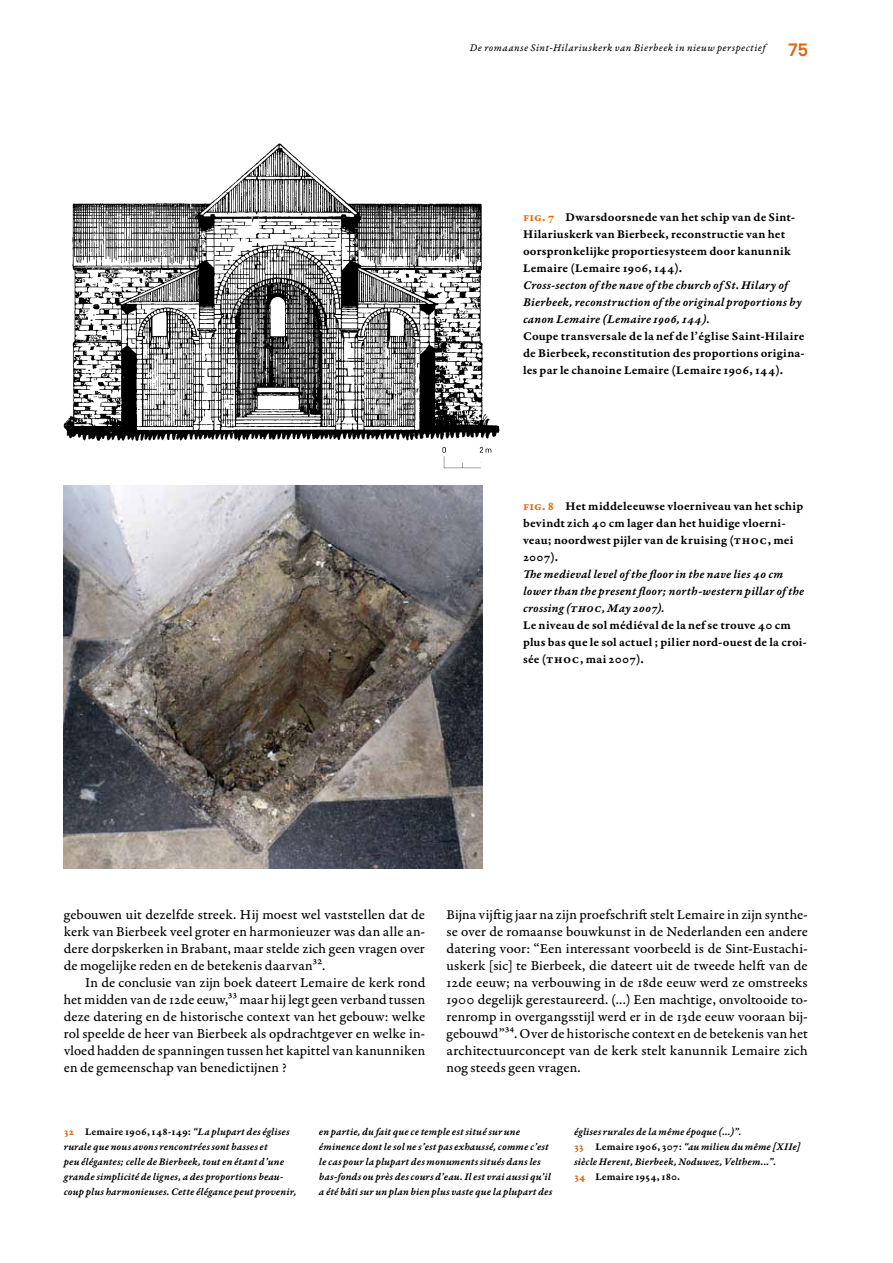
<style>
.page{position:relative;width:893px;height:1263px;background:#fff}
.page>*{position:absolute;margin:0;border:0;box-sizing:border-box;transform-origin:0 0}
.t1{font:14.4px/17px "Garamond Premr Pro Capt";letter-spacing:.005em;color:#000;text-align:justify}
.t2{font:12.6px/17px "Garamond Premr Pro Smbd Capt";letter-spacing:.015em;color:#000}
.t3{font:12.6px/17px "Garamond Premr Pro Smbd It Capt";letter-spacing:.015em;color:#000}
.t4{font:10.8px/14.9px "Garamond Premr Pro Smbd It Capt";letter-spacing:.015em;color:#000}
.t5{font:10.8px "Garamond Premr Pro Smbd Capt";color:#000}
.t6{font:10.8px "Garamond Premr Pro It Capt";letter-spacing:.05em;color:#000}
.s1{font-family:"Akkurat Std";font-weight:700;font-size:18px;color:#e2650c}
.s2{color:#e2650c}
.s3{font-family:"Garamond Premr Pro Bd Capt";color:#e2650c}
.s4{font-family:"Garamond Premr Pro Smbd It Capt"}
.s5{font-family:"Garamond Premr Pro Smbd Capt"}
</style>
<div class="page">
<img style="left:63px;top:143px;width:437px;height:326px">
<img style="left:64px;top:486px;width:419px;height:382px">
<p class="t6" style="left:470px;top:41px;width:340px">De romaanse Sint-Hilariuskerk van Bierbeek in nieuw perspectief <span class="s1">75</span></p>
<p class="t2" style="left:523px;top:209px;width:274px"><span class="s2">Fig. 7</span> Dwarsdoorsnede van het schip van de Sint-Hilariuskerk van Bierbeek, reconstructie van het oorspronkelijke proportiesysteem door kanunnik Lemaire (Lemaire 1906, 144).</p>
<p class="t3" style="left:523px;top:277px;width:280px">Cross-secton of the nave of the church of St. Hilary of<br>Bierbeek, reconstruction of the original proportions by canon Lemaire (Lemaire 1906, 144).</p>
<p class="t2" style="left:523px;top:328px;width:283px;text-align:justify">Coupe transversale de la nef de l’église Saint-Hilaire de Bierbeek, reconstitution des proportions origina&shy;les par le chanoine Lemaire (Lemaire 1906, 144).</p>
<p class="t2" style="left:523px;top:498px;width:282px"><span class="s2">Fig. 8</span> Het middeleeuwse vloerniveau van het schip bevindt zich 40 cm lager dan het huidige vloerni&shy;veau; noordwest pijler van de kruising (THOC, mei 2007).</p>
<p class="t3" style="left:523px;top:566px;width:283px">The medieval level of the floor in the nave lies 40 cm lower than the present floor; north-western pillar of the crossing (THOC, May 2007).</p>
<p class="t2" style="left:523px;top:617px;width:285px">Le niveau de sol médiéval de la nef se trouve 40 cm plus bas que le sol actuel ; pilier nord-ouest de la croi&shy;sée (THOC, mai 2007).</p>
<p class="t1" style="left:64px;top:906px;width:363px">gebouwen uit dezelfde streek. Hij moest wel vaststellen dat de kerk van Bierbeek veel groter en harmonieuzer was dan alle an&shy;dere dorpskerken in Brabant, maar stelde zich geen vragen over de mogelijke reden en de betekenis daarvan32.</p>
<p class="t1" style="left:64px;top:974px;width:363px;text-indent:21px">In de conclusie van zijn boek dateert Lemaire de kerk rond het midden van de 12de eeuw,33 maar hij legt geen verband tussen deze datering en de historische context van het gebouw: welke rol speelde de heer van Bierbeek als opdrachtgever en welke in&shy;vloed hadden de spanningen tussen het kapittel van kanunniken en de gemeenschap van benedictijnen ?</p>
<p class="t1" style="left:446px;top:906px;width:363px">Bijna vijftig jaar na zijn proefschrift stelt Lemaire in zijn synthe&shy;se over de romaanse bouwkunst in de Nederlanden een andere datering voor: “Een interessant voorbeeld is de Sint-Eustachi&shy;uskerk [sic] te Bierbeek, die dateert uit de tweede helft van de 12de eeuw; na verbouwing in de 18de eeuw werd ze omstreeks 1900 degelijk gerestaureerd. (...) Een machtige, onvoltooide to&shy;renromp in overgangsstijl werd er in de 13de eeuw vooraan bij&shy;gebouwd”34. Over de historische context en de betekenis van het architectuurconcept van de kerk stelt kanunnik Lemaire zich nog steeds geen vragen.</p>
<p class="t5" style="left:64px;top:1125px;width:227px"><span class="s3">32</span> Lemaire 1906, 148-149: <span class="s4">“La plupart des églises</span></p>
<p class="t4" style="left:64px;top:1140px;width:234px">rurale que nous avons rencontrées sont basses et<br>peu élégantes; celle de Bierbeek, tout en étant d’une grande simplicité de lignes, a des proportions beau&shy;coup plus harmonieuses. Cette élégance peut provenir,</p>
<p class="t4" style="left:319px;top:1125px;width:235px">en partie, du fait que ce temple est situé sur une éminence dont le sol ne s’est pas exhaussé, comme c’est le cas pour la plupart des monuments situés dans les bas-fonds ou près des cours d’eau. Il est vrai aussi qu’il a été bâti sur un plan bien plus vaste que la plupart des</p>
<p class="t4" style="left:574px;top:1125px;width:228px">églises rurales de la même époque (...)”.<br><span class="s3">33</span> <span class="s5">Lemaire 1906, 307:</span> “au milieu du même [XIIe] siècle Herent, Bierbeek, Noduwez, Velthem...”.</p>
<p class="t5" style="left:574px;top:1170px;width:108px"><span class="s3">34</span> Lemaire 1954, 180.</p>
</div>
